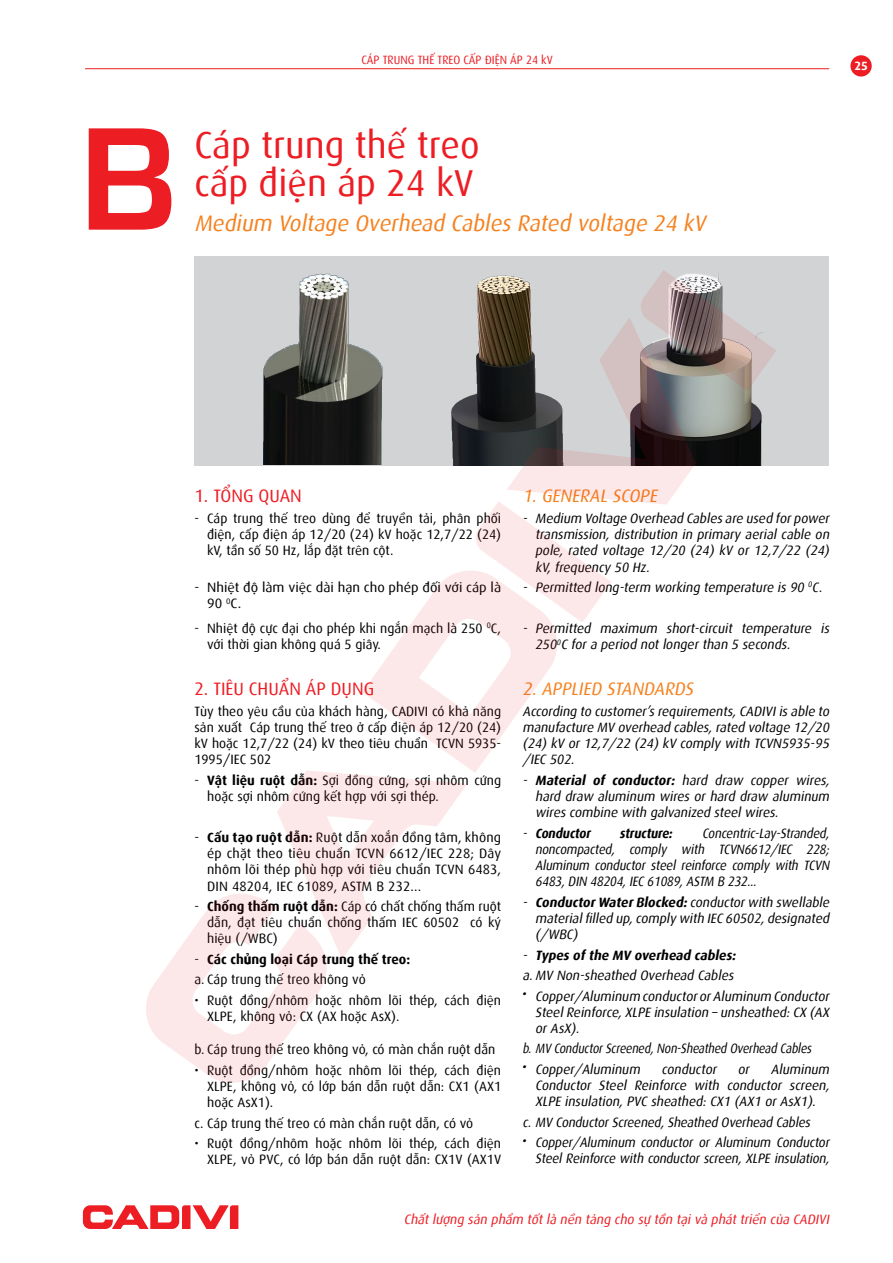
<style>
.page{position:relative;width:893px;height:1263px;background:#fff}
.page>*{position:absolute;margin:0;border:0;box-sizing:border-box;transform-origin:0 0}
.t1{font:600 135px "Eurostile VN";color:#ed1d24}
.t2{font:37.5px "Dax VN";color:#ed1d24}
.t3{font:italic 22.5px "Dax VN";color:#f58220}
.t4{font:italic 18px "Dax VN";color:#f58220}
.t5{font:18px "Dax VN";color:#ed1d24}
.t6{font:italic 13.5px/16.2px "Dax VN";color:#000;text-align:justify}
.t7{font:13.5px/16.2px "Dax VN";color:#000;text-align:justify}
.t8{font:italic 13.5px/16.2px "Dax VN";color:#000;text-align:justify;scale:.94 1}
.t9{font:italic 13.5px "Dax VN";color:#ed1d24}
.t10{font:italic 13.5px "Dax VN";color:#000;scale:.89 1}
.t11{font:13.5px/16.2px "Dax VN";color:#000;scale:1.06 1}
.t12{font:700 13.5px "Dax VN";color:#000}
.t13{font:italic 700 13.5px "Dax VN";color:#000}
.t14{font:italic 700 13.5px "Dax VN";color:#000;scale:.94 1}
.t15{font:12px "Dax VN";color:#ed1d24;scale:.95 1}
.t16{font:700 12px "Dax VN";color:#fff}
.s1{font-weight:700}
.s2{font-weight:400}
</style>
<div class="page">
<div style="left:850px;top:55px;width:22px;height:22px;background:#ed1d24;border-radius:50%"></div>
<hr style="left:85px;top:68px;width:744px;height:1px;background:#ed1d24">
<svg style="left:83px;top:1205px;width:155px;height:24px"></svg>
<div style="left:194px;top:256px;width:635px;height:209px;background:#d1d3d4"></div>
<svg style="left:146px;top:270px;width:631px;height:813px"></svg>
<p class="t1" style="left:80px;top:72px;width:98px">B</p>
<p class="t15" style="left:361px;top:52px;width:203px">CÁP TRUNG THẾ TREO CẤP ĐIỆN ÁP 24 kV</p>
<p class="t16" style="left:854px;top:56px;width:15px">25</p>
<p class="t2" style="left:194px;top:120px;width:287px">Cáp trung thế treo</p>
<p class="t2" style="left:194px;top:158px;width:281px">cấp điện áp 24 kV</p>
<p class="t3" style="left:194px;top:208px;width:518px">Medium Voltage Overhead CablesRated voltage 24 kV</p>
<p class="t5" style="left:194px;top:484px;width:109px">1. TỔNG QUAN</p>
<p class="t7" style="left:207px;top:509px;width:295px;text-indent:-13px">- Cáp trung thế treo dùng để truyền tải, phân phối điện, cấp điện áp 12/20 (24) kV hoặc 12,7/22 (24) kV, tần số 50 Hz, lắp đặt trên cột.</p>
<p class="t11" style="left:207px;top:579px;width:279px;text-indent:-13px">- Nhiệt độ làm việc dài hạn cho phép đối với cáp là<br>90 <sup>0</sup>C.</p>
<p class="t7" style="left:207px;top:619px;width:295px;text-indent:-13px">- Nhiệt độ cực đại cho phép khi ngắn mạch là 250 <sup>0</sup>C, với thời gian không quá 5 giây.</p>
<p class="t5" style="left:194px;top:677px;width:181px">2. TIÊU CHUẨN ÁP DỤNG</p>
<p class="t7" style="left:194px;top:702px;width:308px">Tùy theo yêu cầu của khách hàng, CADIVI có khả năng sản xuất Cáp trung thế treo ở cấp điện áp 12/20 (24) kV hoặc 12,7/22 (24) kV theo tiêu chuẩn TCVN 5935- 1995/IEC 502</p>
<p class="t7" style="left:207px;top:771px;width:295px;text-indent:-13px">- <span class="s1">Vật liệu ruột dẫn:</span> Sợi đồng cứng, sợi nhôm cứng hoặc sợi nhôm cứng kết hợp với sợi thép.</p>
<p class="t7" style="left:207px;top:829px;width:295px;text-indent:-13px">- <span class="s1">Cấu tạo ruột dẫn:</span> Ruột dẫn xoắn đồng tâm, không ép chặt theo tiêu chuẩn TCVN 6612/IEC 228; Dây nhôm lõi thép phù hợp với tiêu chuẩn TCVN 6483, DIN 48204, IEC 61089, ASTM B 232...</p>
<p class="t7" style="left:207px;top:898px;width:295px;text-indent:-13px">- <span class="s1">Chống thấm ruột dẫn:</span> Cáp có chất chống thấm ruột dẫn, đạt tiêu chuẩn chống thấm IEC 60502 có ký hiệu (/WBC)</p>
<p class="t12" style="left:194px;top:949px;width:217px"><span class="s2">-</span> Các chủng loại Cáp trung thế treo:</p>
<p class="t7" style="left:194px;top:971px;width:173px">a. Cáp trung thế treo không vỏ</p>
<p class="t7" style="left:207px;top:991px;width:295px;text-indent:-13px">• Ruột đồng/nhôm hoặc nhôm lõi thép, cách điện<br>XLPE, không vỏ: CX (AX hoặc AsX).</p>
<p class="t7" style="left:194px;top:1041px;width:302px">b. Cáp trung thế treo không vỏ, có màn chắn ruột dẫn</p>
<p class="t7" style="left:207px;top:1061px;width:295px;text-indent:-13px">• Ruột đồng/nhôm hoặc nhôm lõi thép, cách điện XLPE, không vỏ, có lớp bán dẫn ruột dẫn: CX1 (AX1 hoặc AsX1).</p>
<p class="t7" style="left:194px;top:1114px;width:280px">c. Cáp trung thế treo có màn chắn ruột dẫn, có vỏ</p>
<p class="t7" style="left:194px;top:1135px;width:308px;text-align:right">• Ruột đồng/nhôm hoặc nhôm lõi thép, cách điện<br>XLPE, vỏ PVC, có lớp bán dẫn ruột dẫn: CX1V (AX1V</p>
<p class="t4" style="left:522px;top:484px;width:140px">1.GENERAL SCOPE</p>
<p class="t6" style="left:535px;top:509px;width:298px;text-indent:-13px">- Medium Voltage Overhead Cablesare used forpower transmission, distribution in primary aerial cable on pole, rated voltage 12/20 (24) kV or 12,7/22 (24) kV,frequency 50 Hz.</p>
<p class="t6" style="left:522px;top:579px;width:304px">- Permitted long-term working temperature is90 <sup>0</sup>C.</p>
<p class="t6" style="left:535px;top:619px;width:298px;text-indent:-13px">- Permitted maximum short-circuit temperature is<br>250<sup>0</sup>C fora period notlongerthan 5 seconds.</p>
<p class="t4" style="left:522px;top:677px;width:176px">2.APPLIED STANDARDS</p>
<p class="t6" style="left:522px;top:702px;width:311px">According to customer’srequirements,CADIVIisable to manufacture MV overhead cables,rated voltage 12/20 (24) kV or 12,7/22 (24) kV comply with TCVN5935-95 /IEC 502.</p>
<p class="t6" style="left:535px;top:771px;width:298px;text-indent:-13px">- <span class="s1">Material of conductor:</span> hard draw copper wires, hard draw aluminum wires or hard draw aluminum wirescombine with galvanized steelwires.</p>
<p class="t14" style="left:522px;top:822px;width:77px"><span class="s2">-</span> Conductor</p>
<p class="t14" style="left:619px;top:822px;width:61px">structure:</p>
<p class="t8" style="left:535px;top:824px;width:317px;text-indent:167px">Concentric-Lay-Stranded, noncompacted, comply with TCVN6612/IEC 228; Aluminum conductor steel reinforce comply with TCVN 6483,DIN 48204,IEC 61089,ASTM B 232...</p>
<p class="t6" style="left:535px;top:893px;width:298px;text-indent:-13px">- <span class="s1">ConductorWaterBlocked:</span>conductorwith swellable materialfilled up,comply with IEC 60502,designated (/WBC)</p>
<p class="t13" style="left:522px;top:944px;width:218px"><span class="s2">-</span> Typesofthe MV overhead cables:</p>
<p class="t6" style="left:522px;top:967px;width:215px">a. MV Non-sheathed Overhead Cables</p>
<p class="t6" style="left:535px;top:987px;width:298px;text-indent:-13px">• Copper/Aluminum conductororAluminum Conductor SteelReinforce,XLPE insulation –unsheathed:CX (AX orAsX).</p>
<p class="t10" style="left:522px;top:1040px;width:329px">b. MV ConductorScreened,Non-Sheathed Overhead Cables</p>
<p class="t6" style="left:522px;top:1060px;width:122px">• Copper/Aluminum</p>
<p class="t6" style="left:662px;top:1060px;width:59px">conductor</p>
<p class="t6" style="left:738px;top:1060px;width:16px">or</p>
<p class="t6" style="left:535px;top:1060px;width:298px;text-indent:236px">Aluminum Conductor Steel Reinforce with conductor screen, XLPE insulation,PVC sheathed:CX1 (AX1 orAsX1).</p>
<p class="t6" style="left:522px;top:1113px;width:292px">c. MV ConductorScreened,Sheathed Overhead Cables</p>
<p class="t6" style="left:522px;top:1134px;width:311px;text-align:right">• Copper/Aluminum conductor or Aluminum Conductor<br>Steel Reinforce with conductor screen, XLPE insulation,</p>
<p class="t9" style="left:404px;top:1210px;width:430px">Chấtlượng sản phẩm tốtlà nền tảng cho sự tồn tạivà pháttriển của CADIVI</p>
</div>
